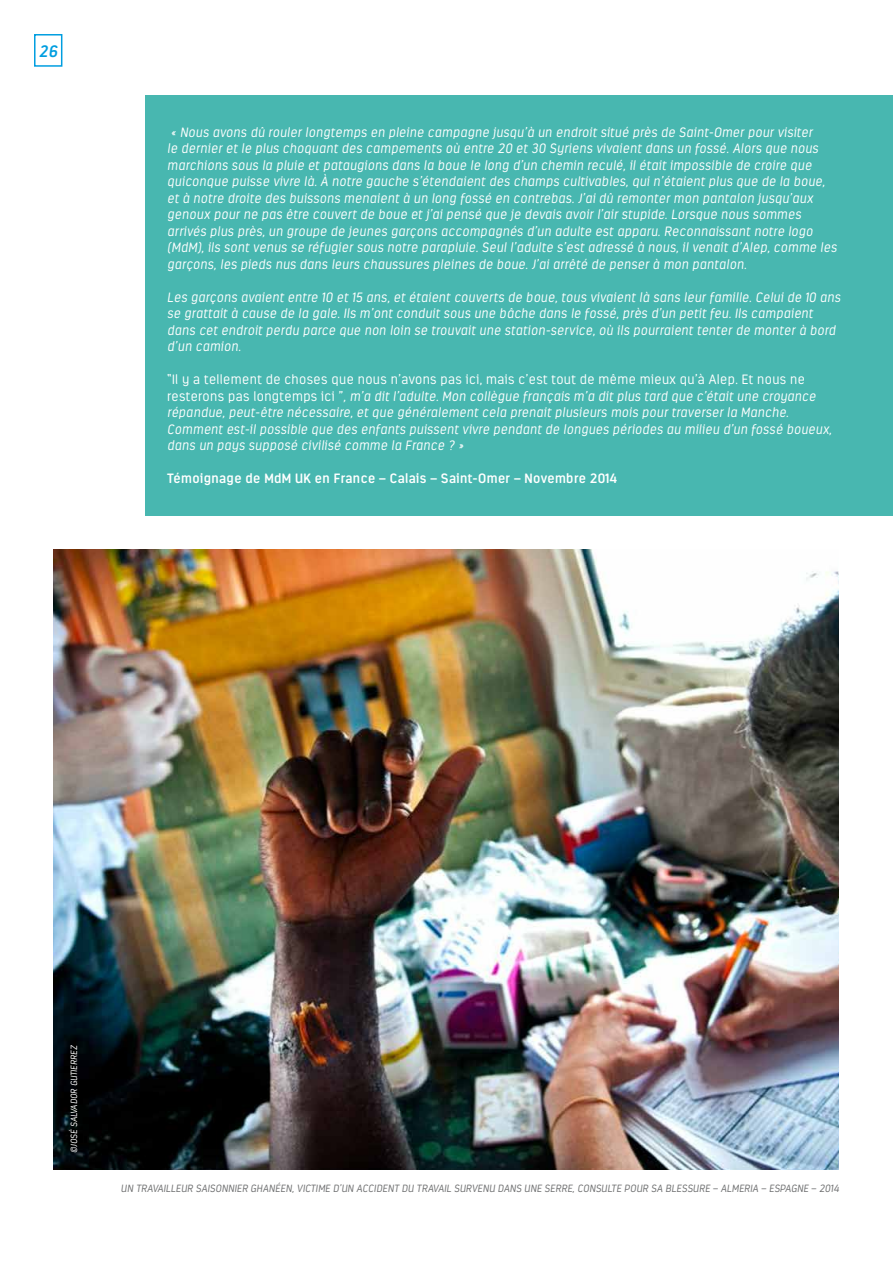
<style>
.page{position:relative;width:893px;height:1263px;background:#fff}
.page>*{position:absolute;margin:0;border:0;box-sizing:border-box;transform-origin:0 0}
.t1{font:italic 600 16.5px "Estandar Rounded";color:#009ee0}
.t2{font:italic 300 13.5px/16.5px "Estandar Rounded";letter-spacing:.03em;color:#fff}
.t3{font:600 13.5px "Estandar Rounded";letter-spacing:.03em;color:#fff}
.t4{font:italic 300 10.5px "Estandar Rounded";letter-spacing:.03em;color:#707172}
.t5{font:italic 300 9px "Estandar Rounded";color:#fff}
.s1{font-style:normal}
</style>
<div class="page">
<div style="left:34px;top:34px;width:28px;height:33px;border:2px solid #009ee0"></div>
<div style="left:146px;top:95px;width:747px;height:421px;background:#48b7b0"></div>
<img style="left:54px;top:549px;width:784px;height:621px">
<p class="t1" style="left:39px;top:41px;width:20px">26</p>
<p class="t2" style="left:167px;top:124px;width:671px">« Nous avons dû rouler longtemps en pleine campagne jusqu’à un endroit situé près de Saint-Omer pour visiter<br>le dernier et le plus choquant des campements où entre 20 et 30 Syriens vivaient dans un fossé. Alors que nous marchions sous la pluie et pataugions dans la boue le long d’un chemin reculé, il était impossible de croire que quiconque puisse vivre là. À notre gauche s’étendaient des champs cultivables, qui n’étaient plus que de la boue, et à notre droite des buissons menaient à un long fossé en contrebas. J’ai dû remonter mon pantalon jusqu’aux genoux pour ne pas être couvert de boue et j’ai pensé que je devais avoir l’air stupide. Lorsque nous sommes arrivés plus près, un groupe de jeunes garçons accompagnés d’un adulte est apparu. Reconnaissant notre logo (MdM), ils sont venus se réfugier sous notre parapluie. Seul l’adulte s’est adressé à nous, il venait d’Alep, comme les garçons, les pieds nus dans leurs chaussures pleines de boue. J’ai arrêté de penser à mon pantalon.</p>
<p class="t2" style="left:167px;top:289px;width:675px">Les garçons avaient entre 10 et 15 ans, et étaient couverts de boue, tous vivaient là sans leur famille. Celui de 10 ans se grattait à cause de la gale. Ils m’ont conduit sous une bâche dans le fossé, près d’un petit feu. Ils campaient dans cet endroit perdu parce que non loin se trouvait une station-service, où ils pourraient tenter de monter à bord d’un camion.</p>
<p class="t2" style="left:167px;top:371px;width:666px"><span class="s1">“Il y a tellement de choses que nous n’avons pas ici, mais c’est tout de même mieux qu’à Alep. Et nous ne resterons pas longtemps ici ”</span>, m’a dit l’adulte. Mon collègue français m’a dit plus tard que c’était une croyance répandue, peut-être nécessaire, et que généralement cela prenait plusieurs mois pour traverser la Manche.<br>Comment est-il possible que des enfants puissent vivre pendant de longues périodes au milieu d’un fossé boueux, dans un pays supposé civilisé comme la France ? »</p>
<p class="t3" style="left:167px;top:470px;width:451px">Témoignage de MdM UK en France – Calais – Saint-Omer – Novembre 2014</p>
<p class="t5" style="left:69px;top:1153px;width:109px;rotate:-90deg">©José Salvador Gutierrez</p>
<p class="t4" style="left:121px;top:1182px;width:33px">Un travailleu</p>
<p class="t4" style="left:187px;top:1182px;width:41px">r saisonnie</p>
<p class="t4" style="left:242px;top:1182px;width:121px">r ghanéen, victime d’un acci</p>
<p class="t4" style="left:376px;top:1182px;width:57px">dent du travail</p>
<p class="t4" style="left:454px;top:1182px;width:25px">survenu</p>
<p class="t4" style="left:498px;top:1182px;width:34px">dans une</p>
<p class="t4" style="left:545px;top:1182px;width:296px">serre, consulte pour sa blessure – Almeria – Espagne – 2014</p>
</div>
